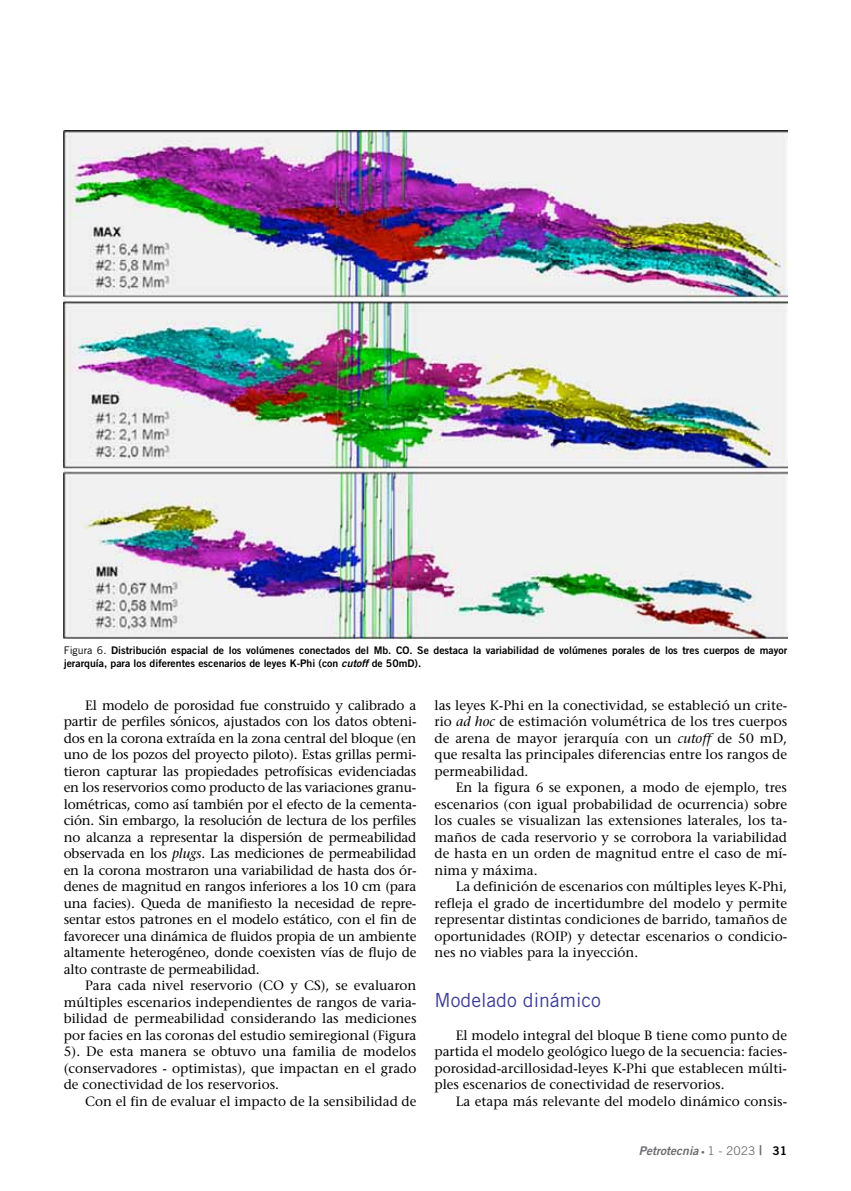
<style>
.page{position:relative;width:851px;height:1191px;background:#fff}
.page>*{position:absolute;margin:0;border:0;box-sizing:border-box;transform-origin:0 0}
.t1{font:19.5px "Trade Gothic";color:#3d3d98}
.t2{font:13.5px/16.5px "Stone Serif";color:#000;text-align:justify}
.t3{font:italic 12px "Trade Gothic Bold Two";color:#6d6e71}
.t4{font:10.5px/13.5px "Trade Gothic Bold Two";color:#000}
.s1{font-family:"Trade Gothic"}
.s2{font-style:italic}
.s3{font-style:normal;font-size:7.5px}
.s4{font-family:"Trade Gothic";font-style:normal}
.s5{font-style:normal;font-size:13.5px}
.s6{font-style:normal;color:#000}
</style>
<div class="page">
<img style="left:64px;top:130px;width:723px;height:508px">
<p class="t4" style="left:64px;top:643px;width:724px"><span class="s1">Figura 6.</span> Distribución espacial de los volúmenes conectados del Mb. CO. Se destaca la variabilidad de volúmenes porales de los tres cuerpos de mayor jerarquía, para los diferentes escenarios de leyes K-Phi (con <span class="s2">cutoff</span> de 50mD).</p>
<p class="t2" style="left:64px;top:696px;width:354px;text-indent:21px">El modelo de porosidad fue construido y calibrado a partir de perfiles sónicos, ajustados con los datos obteni&shy;dos en la corona extraída en la zona central del bloque (en uno de los pozos del proyecto piloto). Estas grillas permi&shy;tieron capturar las propiedades petrofísicas evidenciadas en los reservorios como producto de las variaciones granu&shy;lométricas, como así también por el efecto de la cementa&shy;ción. Sin embargo, la resolución de lectura de los perfiles no alcanza a representar la dispersión de permeabilidad observada en los <span class="s2">plugs</span>. Las mediciones de permeabilidad en la corona mostraron una variabilidad de hasta dos ór&shy;denes de magnitud en rangos inferiores a los 10 cm (para una facies). Queda de manifiesto la necesidad de repre&shy;sentar estos patrones en el modelo estático, con el fin de favorecer una dinámica de fluidos propia de un ambiente altamente heterogéneo, donde coexisten vías de flujo de alto contraste de permeabilidad.</p>
<p class="t2" style="left:64px;top:977px;width:354px;text-indent:21px">Para cada nivel reservorio (CO y CS), se evaluaron múltiples escenarios independientes de rangos de varia&shy;bilidad de permeabilidad considerando las mediciones por facies en las coronas del estudio semiregional (Figura 5). De esta manera se obtuvo una familia de modelos (conservadores - optimistas), que impactan en el grado de conectividad de los reservorios.</p>
<p class="t2" style="left:85px;top:1092px;width:333px">Con el fin de evaluar el impacto de la sensibilidad de</p>
<p class="t2" style="left:434px;top:696px;width:354px">las leyes K-Phi en la conectividad, se estableció un crite&shy;rio <span class="s2">ad hoc</span> de estimación volumétrica de los tres cuerpos de arena de mayor jerarquía con un <span class="s2">cutoff</span> de 50 mD, que resalta las principales diferencias entre los rangos de permeabilidad.</p>
<p class="t2" style="left:434px;top:779px;width:354px;text-indent:21px">En la figura 6 se exponen, a modo de ejemplo, tres escenarios (con igual probabilidad de ocurrencia) sobre los cuales se visualizan las extensiones laterales, los ta&shy;maños de cada reservorio y se corrobora la variabilidad de hasta en un orden de magnitud entre el caso de mí&shy;nima y máxima.</p>
<p class="t2" style="left:434px;top:878px;width:354px;text-indent:21px">La definición de escenarios con múltiples leyes K-Phi, refleja el grado de incertidumbre del modelo y permite representar distintas condiciones de barrido, tamaños de oportunidades (ROIP) y detectar escenarios o condicio&shy;nes no viables para la inyección.</p>
<h1 class="t1" style="left:434px;top:988px;width:168px">Modelado dinámico</h1>
<p class="t2" style="left:434px;top:1026px;width:354px;text-indent:21px">El modelo integral del bloque B tiene como punto de partida el modelo geológico luego de la secuencia: facies&shy;porosidad-arcillosidad-leyes K-Phi que establecen múlti&shy;ples escenarios de conectividad de reservorios.</p>
<p class="t2" style="left:455px;top:1092px;width:333px">La etapa más relevante del modelo dinámico consis-</p>
<p class="t3" style="left:639px;top:1143px;width:150px">Petrotecnia <span class="s3">•</span> <span class="s4">1 - 2023</span> <span class="s5">|</span> <span class="s6">31</span></p>
</div>
